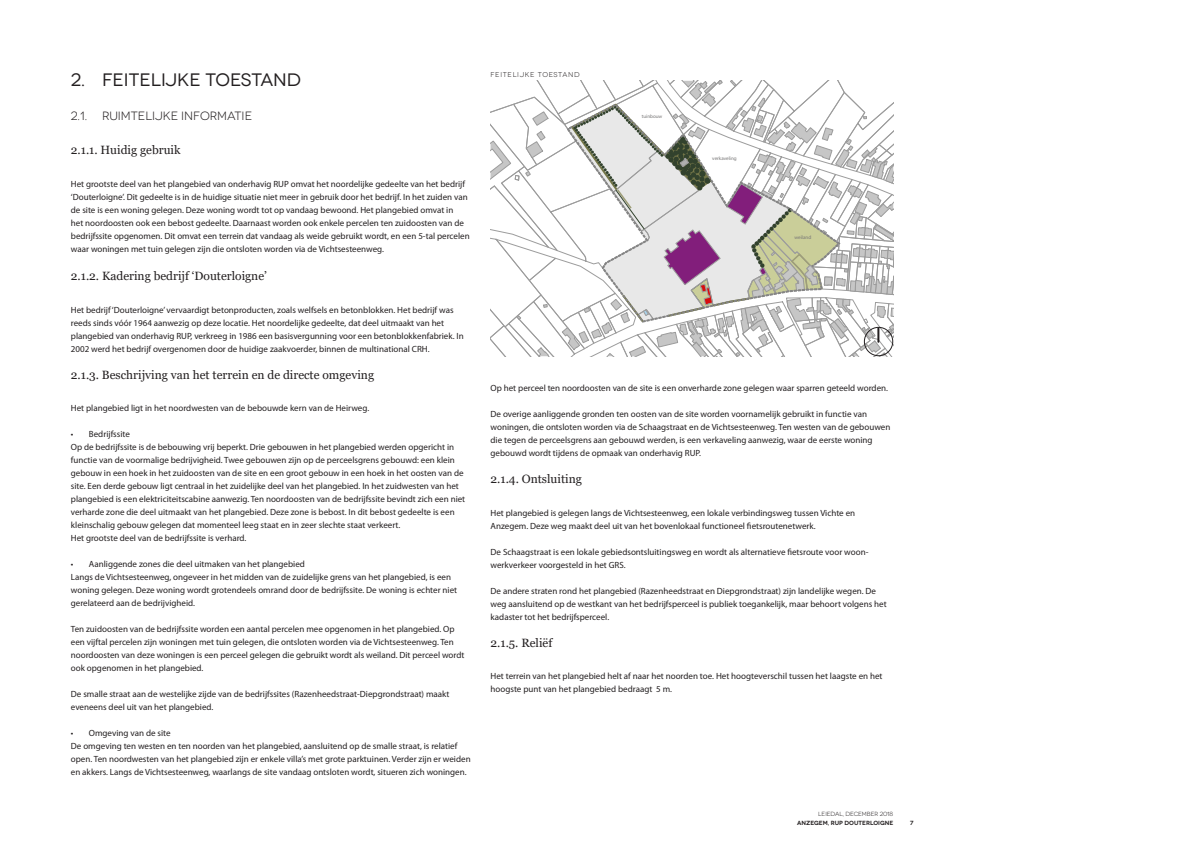
<style>
.page{position:relative;width:1191px;height:842px;background:#fff}
.page>*{position:absolute;margin:0;border:0;box-sizing:border-box;transform-origin:0 0}
.Heading_1{font:18px "Novecentowide";letter-spacing:-.005em;color:#231f20}
.Heading_3{font:12px "Georgia";color:#231f20}
.Heading_2{font:12px "Novecentowide";color:#231f20}
.Basistekst{font:9px/13px "Myriad Pro";color:#231f20}
.Beeldtitel{font:7px "Novecentowide";letter-spacing:.095em;color:#231f20}
.t1{font:600 6px "Novecentowide";color:#231f20}
.t2{font:6px "Novecentowide";color:#231f20}
.t3{font:5.1px "Myriad Pro";color:#777676}
.t4{font:2.4px "Verdana";letter-spacing:.015em;color:#000}
</style>
<div class="page">
<svg style="left:490px;top:80px;width:404px;height:277px"></svg>
<p class="Heading_1" style="left:71px;top:69px;width:232px">2. FEITELIJKE TOESTAND</p>
<p class="Heading_2" style="left:71px;top:109px;width:183px">2.1. RUIMTELIJKE INFORMATIE</p>
<p class="Heading_3" style="left:71px;top:142px;width:111px">2.1.1. Huidig gebruik</p>
<p class="Basistekst" style="left:71px;top:177px;width:400px">Het grootste deel van het plangebied van onderhavig RUP omvat het noordelijke gedeelte van het bedrijf ‘Douterloigne’. Dit gedeelte is in de huidige situatie niet meer in gebruik door het bedrijf. In het zuiden van de site is een woning gelegen. Deze woning wordt tot op vandaag bewoond. Het plangebied omvat in<br>het noordoosten ook een bebost gedeelte. Daarnaast worden ook enkele percelen ten zuidoosten van de bedrijfssite opgenomen. Dit omvat een terrein dat vandaag als weide gebruikt wordt, en een 5-tal percelen waar woningen met tuin gelegen zijn die ontsloten worden via de Vichtsesteenweg.</p>
<p class="Heading_3" style="left:71px;top:268px;width:197px">2.1.2. Kadering bedrijf ‘Douterloigne’</p>
<p class="Basistekst" style="left:71px;top:303px;width:394px">Het bedrijf ‘Douterloigne’ vervaardigt betonproducten, zoals welfsels en betonblokken. Het bedrijf was reeds sinds vóór 1964 aanwezig op deze locatie. Het noordelijke gedeelte, dat deel uitmaakt van het plangebied van onderhavig RUP, verkreeg in 1986 een basisvergunning voor een betonblokkenfabriek. In 2002 werd het bedrijf overgenomen door de huidige zaakvoerder, binnen de multinational CRH.</p>
<p class="Heading_3" style="left:71px;top:367px;width:305px">2.1.3. Beschrijving van het terrein en de directe omgeving</p>
<p class="Basistekst" style="left:71px;top:402px;width:300px">Het plangebied ligt in het noordwesten van de bebouwde kern van de Heirweg.</p>
<p class="Basistekst" style="left:71px;top:428px;width:60px">• Bedrijfssite</p>
<p class="Basistekst" style="left:71px;top:441px;width:396px">Op de bedrijfssite is de bebouwing vrij beperkt. Drie gebouwen in het plangebied werden opgericht in functie van de voormalige bedrijvigheid. Twee gebouwen zijn op de perceelsgrens gebouwd: een klein gebouw in een hoek in het zuidoosten van de site en een groot gebouw in een hoek in het oosten van de site. Een derde gebouw ligt centraal in het zuidelijke deel van het plangebied. In het zuidwesten van het plangebied is een elektriciteitscabine aanwezig. Ten noordoosten van de bedrijfssite bevindt zich een niet verharde zone die deel uitmaakt van het plangebied. Deze zone is bebost. In dit bebost gedeelte is een kleinschalig gebouw gelegen dat momenteel leeg staat en in zeer slechte staat verkeert.</p>
<p class="Basistekst" style="left:71px;top:532px;width:177px">Het grootste deel van de bedrijfssite is verhard.</p>
<p class="Basistekst" style="left:71px;top:558px;width:235px">• Aanliggende zones die deel uitmaken van het plangebied</p>
<p class="Basistekst" style="left:71px;top:571px;width:388px">Langs de Vichtsesteenweg, ongeveer in het midden van de zuidelijke grens van het plangebied, is een woning gelegen. Deze woning wordt grotendeels omrand door de bedrijfssite. De woning is echter niet gerelateerd aan de bedrijvigheid.</p>
<p class="Basistekst" style="left:71px;top:623px;width:395px">Ten zuidoosten van de bedrijfssite worden een aantal percelen mee opgenomen in het plangebied. Op een vijftal percelen zijn woningen met tuin gelegen, die ontsloten worden via de Vichtsesteenweg. Ten noordoosten van deze woningen is een perceel gelegen die gebruikt wordt als weiland. Dit perceel wordt ook opgenomen in het plangebied.</p>
<p class="Basistekst" style="left:71px;top:688px;width:380px">De smalle straat aan de westelijke zijde van de bedrijfssites (Razenheedstraat-Diepgrondstraat) maakt eveneens deel uit van het plangebied.</p>
<p class="Basistekst" style="left:71px;top:727px;width:101px">• Omgeving van de site</p>
<p class="Basistekst" style="left:71px;top:740px;width:401px">De omgeving ten westen en ten noorden van het plangebied, aansluitend op de smalle straat, is relatief open. Ten noordwesten van het plangebied zijn er enkele villa’s met grote parktuinen. Verder zijn er weiden en akkers. Langs de Vichtsesteenweg, waarlangs de site vandaag ontsloten wordt, situeren zich woningen.</p>
<p class="Beeldtitel" style="left:490px;top:70px;width:91px">FEITELIJKE TOESTAND</p>
<p class="t3" style="left:641px;top:113px;width:22px">tuinbouw</p>
<p class="t3" style="left:712px;top:155px;width:26px">verkaveling</p>
<p class="t3" style="left:794px;top:234px;width:18px">weiland</p>
<p class="Basistekst" style="left:490px;top:381px;width:399px">Op het perceel ten noordoosten van de site is een onverharde zone gelegen waar sparren geteeld worden.</p>
<p class="Basistekst" style="left:490px;top:407px;width:401px">De overige aanliggende gronden ten oosten van de site worden voornamelijk gebruikt in functie van woningen, die ontsloten worden via de Schaagstraat en de Vichtsesteenweg. Ten westen van de gebouwen die tegen de perceelsgrens aan gebouwd werden, is een verkaveling aanwezig, waar de eerste woning gebouwd wordt tijdens de opmaak van onderhavig RUP.</p>
<p class="Heading_3" style="left:490px;top:471px;width:93px">2.1.4. Ontsluiting</p>
<p class="Basistekst" style="left:490px;top:506px;width:366px">Het plangebied is gelegen langs de Vichtsesteenweg, een lokale verbindingsweg tussen Vichte en<br>Anzegem. Deze weg maakt deel uit van het bovenlokaal functioneel fietsroutenetwerk.</p>
<p class="Basistekst" style="left:490px;top:545px;width:379px">De Schaagstraat is een lokale gebiedsontsluitingsweg en wordt als alternatieve fietsroute voor woon&shy;werkverkeer voorgesteld in het GRS.</p>
<p class="Basistekst" style="left:490px;top:584px;width:397px">De andere straten rond het plangebied (Razenheedstraat en Diepgrondstraat) zijn landelijke wegen. De weg aansluitend op de westkant van het bedrijfsperceel is publiek toegankelijk, maar behoort volgens het kadaster tot het bedrijfsperceel.</p>
<p class="Heading_3" style="left:490px;top:635px;width:63px">2.1.5. Reliëf</p>
<p class="Basistekst" style="left:490px;top:670px;width:393px">Het terrein van het plangebied helt af naar het noorden toe. Het hoogteverschil tussen het laagste en het hoogste punt van het plangebied bedraagt 5 m.</p>
<p class="t4" style="left:492px;top:427px;width:3px">0</p>
<p class="t4" style="left:527px;top:427px;width:5px">50</p>
<p class="t4" style="left:563px;top:427px;width:17px">100 Meters</p>
<p class="t2" style="left:818px;top:811px;width:77px">LEIEDAL, DECEMBER 2018</p>
<p class="t1" style="left:797px;top:819px;width:98px">ANZEGEM, RUP DOUTERLOIGNE</p>
<p class="t1" style="left:910px;top:819px;width:5px">7</p>
</div>
